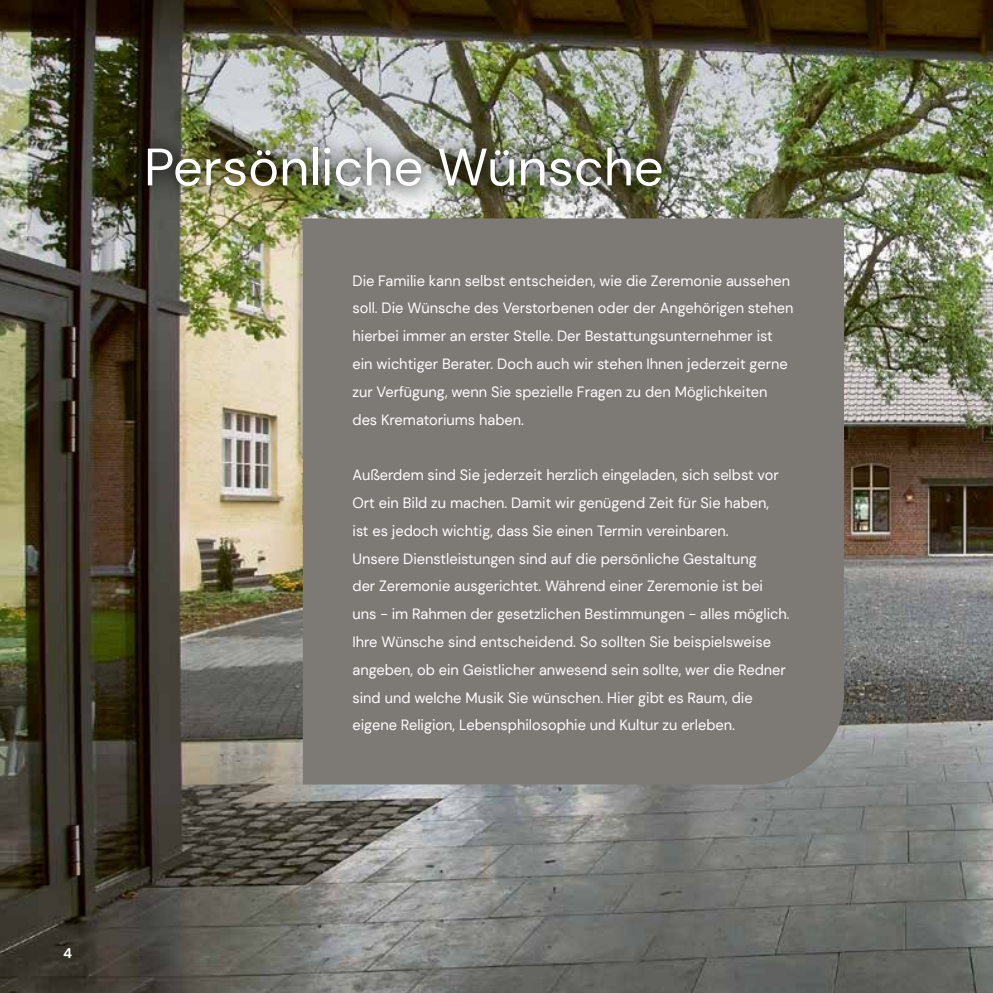
<style>
.page{position:relative;width:993px;height:993px;background:#fff}
.page>*{position:absolute;margin:0;border:0;box-sizing:border-box;transform-origin:0 0}
.t1{font:52.5px "DM Sans";color:#fff}
.t2{font:14.88px/27.8px "DM Sans";color:#fff}
.t3{font:700 14px "DM Sans";color:#fff}
</style>
<div class="page">
<img style="left:0;top:0;width:992px;height:992px">
<div style="left:303px;top:218px;width:540px;height:566px;background:#7d7975"></div>
<div style="left:125px;top:126px;width:557px;height:82px;background:#000;opacity:.5"></div>
<h1 class="t1" style="left:144px;top:134px;width:521px">Persönliche Wünsche</h1>
<p class="t2" style="left:352px;top:266px;width:442px">Die Familie kann selbst entscheiden, wie die Zeremonie aussehen soll. Die Wünsche des Verstorbenen oder der Angehörigen stehen hierbei immer an erster Stelle. Der Bestattungsunternehmer ist ein wichtiger Berater. Doch auch wir stehen Ihnen jederzeit gerne zur Verfügung, wenn Sie spezielle Fragen zu den Möglichkeiten des Krematoriums haben.</p>
<p class="t2" style="left:352px;top:461px;width:438px">Außerdem sind Sie jederzeit herzlich eingeladen, sich selbst vor Ort ein Bild zu machen. Damit wir genügend Zeit für Sie haben,<br>ist es jedoch wichtig, dass Sie einen Termin vereinbaren.<br>Unsere Dienstleistungen sind auf die persönliche Gestaltung<br>der Zeremonie ausgerichtet. Während einer Zeremonie ist bei uns - im Rahmen der gesetzlichen Bestimmungen - alles möglich.<br>Ihre Wünsche sind entscheidend. So sollten Sie beispielsweise angeben, ob ein Geistlicher anwesend sein sollte, wer die Redner sind und welche Musik Sie wünschen. Hier gibt es Raum, die eigene Religion, Lebensphilosophie und Kultur zu erleben.</p>
<p class="t3" style="left:63px;top:944px;width:10px">4</p>
</div>
